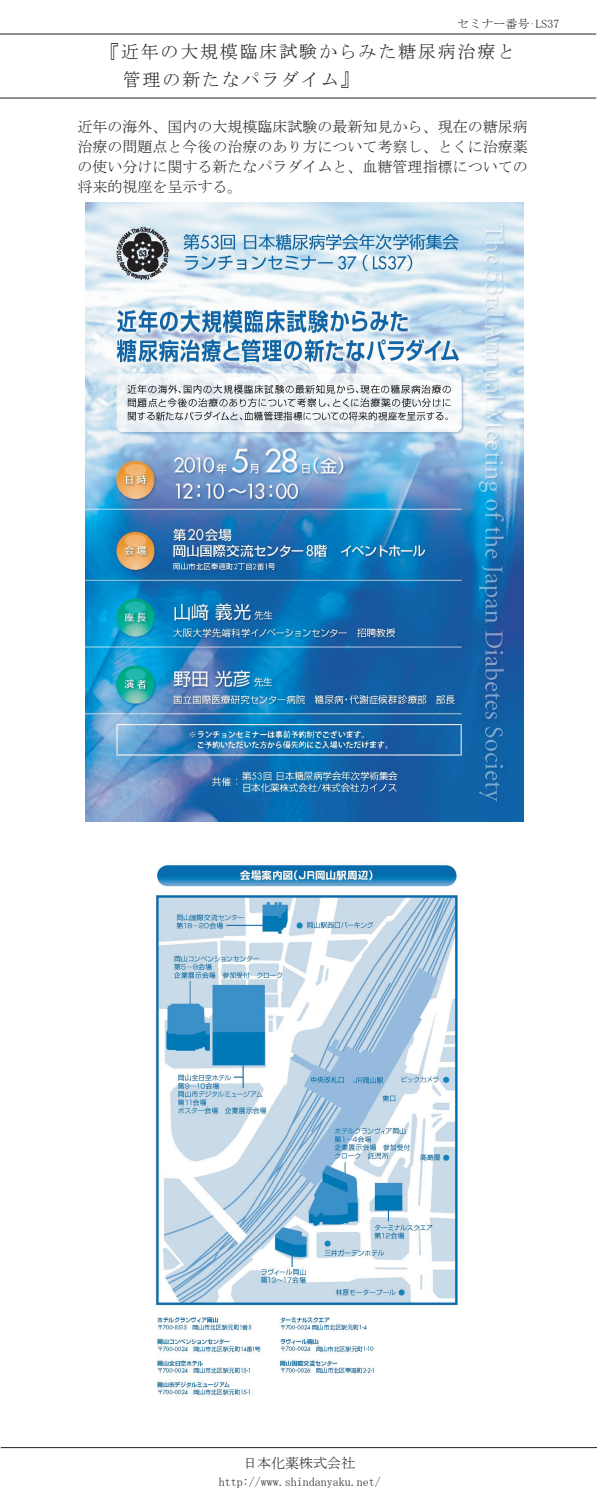
<style>
.page{position:relative;width:597px;height:1503px;background:#fff}
.page>*{position:absolute;margin:0;border:0;box-sizing:border-box;transform-origin:0 0}
.t1{font:18px/28px "MS Mincho";letter-spacing:.1em;color:#231f20}
.t2{font:15px/20px "MS Mincho";color:#231f20;text-align:justify}
.t3{font:14px "MS Mincho";color:#231f20}
.t4{font:12px "MS Mincho";color:#231f20}
.s1{color:#939598}
</style>
<div class="page">
<svg style="left:1px;top:1447px;width:596px;height:1px"></svg>
<svg style="left:0;top:34px;width:596px;height:1px"></svg>
<svg style="left:0;top:98px;width:596px;height:1px"></svg>
<img style="left:86px;top:203px;width:437px;height:618px">
<img style="left:155px;top:864px;width:303px;height:533px">
<p class="t4" style="left:457px;top:18px;width:103px">セミナー番号<span class="s1">•</span>LS37</p>
<p class="t1" style="left:123px;top:37px;width:394px;text-indent:-22px">『近年の大規模臨床試験からみた糖尿病治療と管理の新たなパラダイム』</p>
<p class="t2" style="left:78px;top:117px;width:451px">近年の海外、国内の大規模臨床試験の最新知見から、現在の糖尿病治療の問題点と今後の治療のあり方について考察し、とくに治療薬の使い分けに関する新たなパラダイムと、血糖管理指標についての将来的視座を呈示する。</p>
<p class="t3" style="left:243px;top:1455px;width:113px">日本化薬株式会社</p>
<p class="t4" style="left:219px;top:1475px;width:163px">http://www.shindanyaku.net/</p>
</div>
